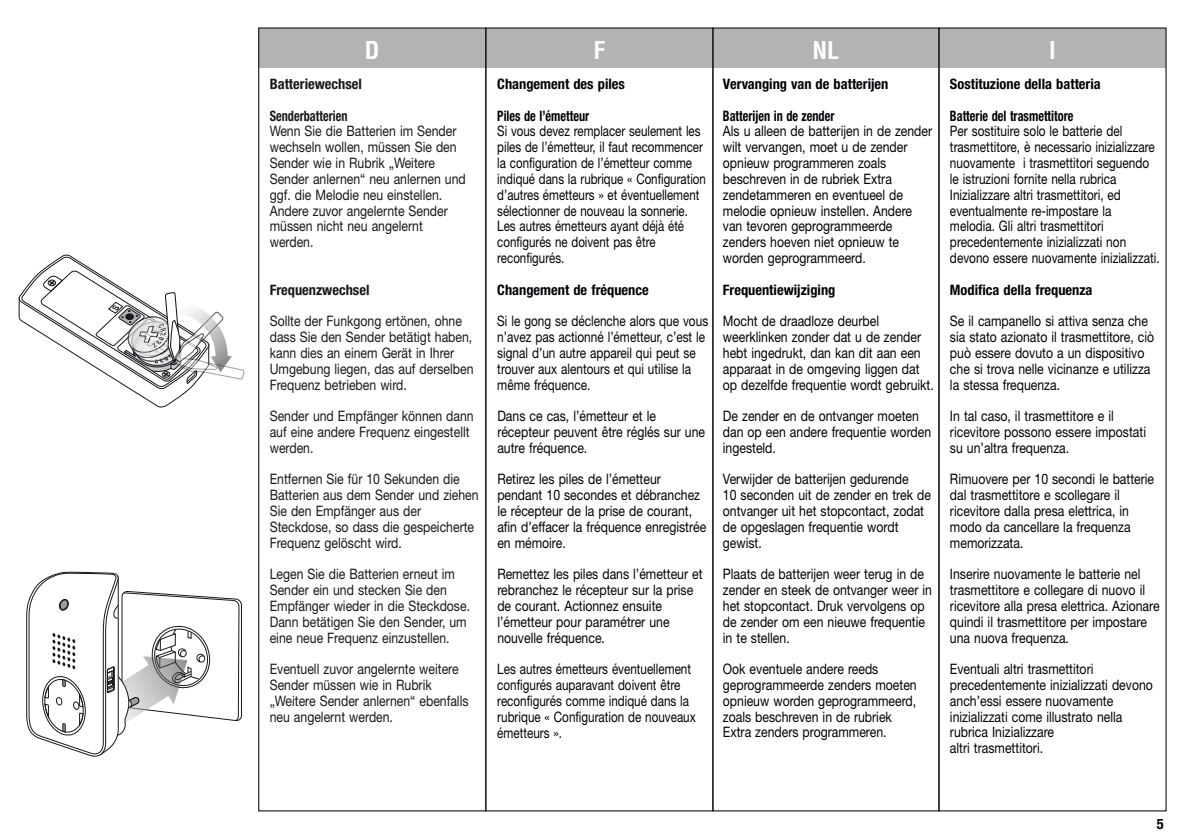
<style>
.page{position:relative;width:1191px;height:840px;background:#fff}
.page>*{position:absolute;margin:0;border:0;box-sizing:border-box;transform-origin:0 0}
.t1{font:700 condensed 24px "Helvetica";color:#fff}
.t2{font:14.4px/15.8px "Helvetica Neue";color:#000206;scale:.85 1}
.t3{font:14.4px/15.8px "Helvetica Neue";color:#1a171c;scale:.85 1}
.t4{font:14.4px/15.8px "Helvetica Neue";color:#000206;scale:.82 1}
.t5{font:14.4px/15.8px "Helvetica Neue";color:#000206;scale:.8 1}
.t6{font:700 condensed 14.4px/31.6px "Helvetica Neue";color:#000206}
.t7{font:14.4px/15.8px "Helvetica Neue";color:#000206;scale:.81 1}
.t8{font:700 condensed 14.4px/31.6px "Helvetica Neue";color:#1a171c}
.t9{font:700 condensed 14.4px "Helvetica Neue";color:#000}
</style>
<div class="page">
<div style="left:259px;top:28px;width:907px;height:39px;background:#b1b3b4"></div>
<div style="left:938px;top:27px;width:228px;height:784px;border:1px solid #1a171c"></div>
<svg style="left:18px;top:254px;width:226px;height:153px"></svg>
<svg style="left:26px;top:571px;width:216px;height:186px"></svg>
<h1 class="t1" style="left:365px;top:35px;width:16px">D</h1>
<h1 class="t1" style="left:593px;top:35px;width:13px">F</h1>
<h1 class="t1" style="left:812px;top:35px;width:28px">NL</h1>
<h1 class="t1" style="left:1049px;top:35px;width:8px">I</h1>
<p class="t8" style="left:270px;top:68px;width:94px">Batteriewechsel<br>Senderbatterien</p>
<p class="t3" style="left:270px;top:123px;width:232px">Wenn Sie die Batterien im Sender wechseln wollen, müssen Sie den<br>Sender wie in Rubrik „Weitere<br>Sender anlernen“ neu anlernen und ggf. die Melodie neu einstellen.<br>Andere zuvor angelernte Sender müssen nicht neu angelernt werden.</p>
<p class="t8" style="left:270px;top:273px;width:101px">Frequenzwechsel</p>
<p class="t3" style="left:270px;top:313px;width:241px">Sollte der Funkgong ertönen, ohne dass Sie den Sender betätigt haben, kann dies an einem Gerät in Ihrer<br>Umgebung liegen, das auf derselben<br>Frequenz betrieben wird.</p>
<p class="t3" style="left:270px;top:407px;width:241px">Sender und Empfänger können dann auf eine andere Frequenz eingestellt werden.</p>
<p class="t3" style="left:270px;top:471px;width:247px">Entfernen Sie für 10 Sekunden die<br>Batterien aus dem Sender und ziehen<br>Sie den Empfänger aus der<br>Steckdose, so dass die gespeicherte<br>Frequenz gelöscht wird.</p>
<p class="t3" style="left:270px;top:565px;width:237px">Legen Sie die Batterien erneut im Sender ein und stecken Sie den Empfänger wieder in die Steckdose.<br>Dann betätigen Sie den Sender, um eine neue Frequenz einzustellen.</p>
<p class="t3" style="left:270px;top:660px;width:235px">Eventuell zuvor angelernte weitere<br>Sender müssen wie in Rubrik „Weitere Sender anlernen“ ebenfalls neu angelernt werden.</p>
<p class="t6" style="left:497px;top:68px;width:129px">Changement des piles<br>Piles de l’émetteur</p>
<p class="t5" style="left:497px;top:123px;width:262px">Si vous devez remplacer seulement les piles de l’émetteur, il faut recommencer la configuration de l’émetteur comme indiqué dans la rubrique « Configuration d’autres émetteurs » et éventuellement sélectionner de nouveau la sonnerie.<br>Les autres émetteurs ayant déjà été configurés ne doivent pas être reconfigurés.</p>
<p class="t6" style="left:497px;top:273px;width:153px">Changement de fréquence</p>
<p class="t4" style="left:497px;top:313px;width:259px">Si le gong se déclenche alors que vous n’avez pas actionné l’émetteur, c’est le signal d’un autre appareil qui peut se trouver aux alentours et qui utilise la même fréquence.</p>
<p class="t2" style="left:497px;top:408px;width:246px">Dans ce cas, l’émetteur et le récepteur peuvent être réglés sur une autre fréquence.</p>
<p class="t2" style="left:497px;top:471px;width:247px">Retirez les piles de l’émetteur pendant 10 secondes et débranchez le récepteur de la prise de courant, afin d’effacer la fréquence enregistrée en mémoire.</p>
<p class="t2" style="left:497px;top:565px;width:243px">Remettez les piles dans l’émetteur et rebranchez le récepteur sur la prise de courant. Actionnez ensuite l’émetteur pour paramétrer une nouvelle fréquence.</p>
<p class="t7" style="left:497px;top:660px;width:246px">Les autres émetteurs éventuellement configurés auparavant doivent être reconfigurés comme indiqué dans la rubrique « Configuration de nouveaux émetteurs ».</p>
<p class="t6" style="left:723px;top:68px;width:167px">Vervanging van de batterijen<br>Batterijen in de zender</p>
<p class="t2" style="left:723px;top:123px;width:248px">Als u alleen de batterijen in de zender wilt vervangen, moet u de zender opnieuw programmeren zoals beschreven in de rubriek Extra zendetammeren en eventueel de melodie opnieuw instellen. Andere van tevoren geprogrammeerde zenders hoeven niet opnieuw te worden geprogrammeerd.</p>
<p class="t6" style="left:723px;top:273px;width:114px">Frequentiewijziging</p>
<p class="t2" style="left:723px;top:313px;width:250px">Mocht de draadloze deurbel weerklinken zonder dat u de zender hebt ingedrukt, dan kan dit aan een apparaat in de omgeving liggen dat op dezelfde frequentie wordt gebruikt.</p>
<p class="t2" style="left:723px;top:408px;width:246px">De zender en de ontvanger moeten dan op een andere frequentie worden ingesteld.</p>
<p class="t2" style="left:723px;top:471px;width:246px">Verwijder de batterijen gedurende<br>10 seconden uit de zender en trek de ontvanger uit het stopcontact, zodat de opgeslagen frequentie wordt gewist.</p>
<p class="t2" style="left:723px;top:565px;width:247px">Plaats de batterijen weer terug in de zender en steek de ontvanger weer in het stopcontact. Druk vervolgens op de zender om een nieuwe frequentie in te stellen.</p>
<p class="t2" style="left:723px;top:660px;width:229px">Ook eventuele andere reeds geprogrammeerde zenders moeten opnieuw worden geprogrammeerd, zoals beschreven in de rubriek<br>Extra zenders programmeren.</p>
<p class="t6" style="left:950px;top:68px;width:152px">Sostituzione della batteria<br>Batterie del trasmettitore</p>
<p class="t4" style="left:950px;top:123px;width:257px">Per sostituire solo le batterie del trasmettitore, è necessario inizializzare nuovamente i trasmettitori seguendo le istruzioni fornite nella rubrica Inizializzare altri trasmettitori, ed eventualmente re-impostare la melodia. Gli altri trasmettitori precedentemente inizializzati non devono essere nuovamente inizializzati.</p>
<p class="t6" style="left:950px;top:273px;width:144px">Modifica della frequenza</p>
<p class="t2" style="left:950px;top:313px;width:242px">Se il campanello si attiva senza che sia stato azionato il trasmettitore, ciò può essere dovuto a un dispositivo che si trova nelle vicinanze e utilizza la stessa frequenza.</p>
<p class="t2" style="left:950px;top:407px;width:232px">In tal caso, il trasmettitore e il ricevitore possono essere impostati su un’altra frequenza.</p>
<p class="t2" style="left:950px;top:471px;width:242px">Rimuovere per 10 secondi le batterie dal trasmettitore e scollegare il ricevitore dalla presa elettrica, in modo da cancellare la frequenza memorizzata.</p>
<p class="t2" style="left:950px;top:565px;width:248px">Inserire nuovamente le batterie nel trasmettitore e collegare di nuovo il ricevitore alla presa elettrica. Azionare quindi il trasmettitore per impostare una nuova frequenza.</p>
<p class="t2" style="left:950px;top:660px;width:240px">Eventuali altri trasmettitori precedentemente inizializzati devono anch’essi essere nuovamente inizializzati come illustrato nella rubrica Inizializzare<br>altri trasmettitori.</p>
<p class="t9" style="left:1156px;top:814px;width:8px">5</p>
</div>
